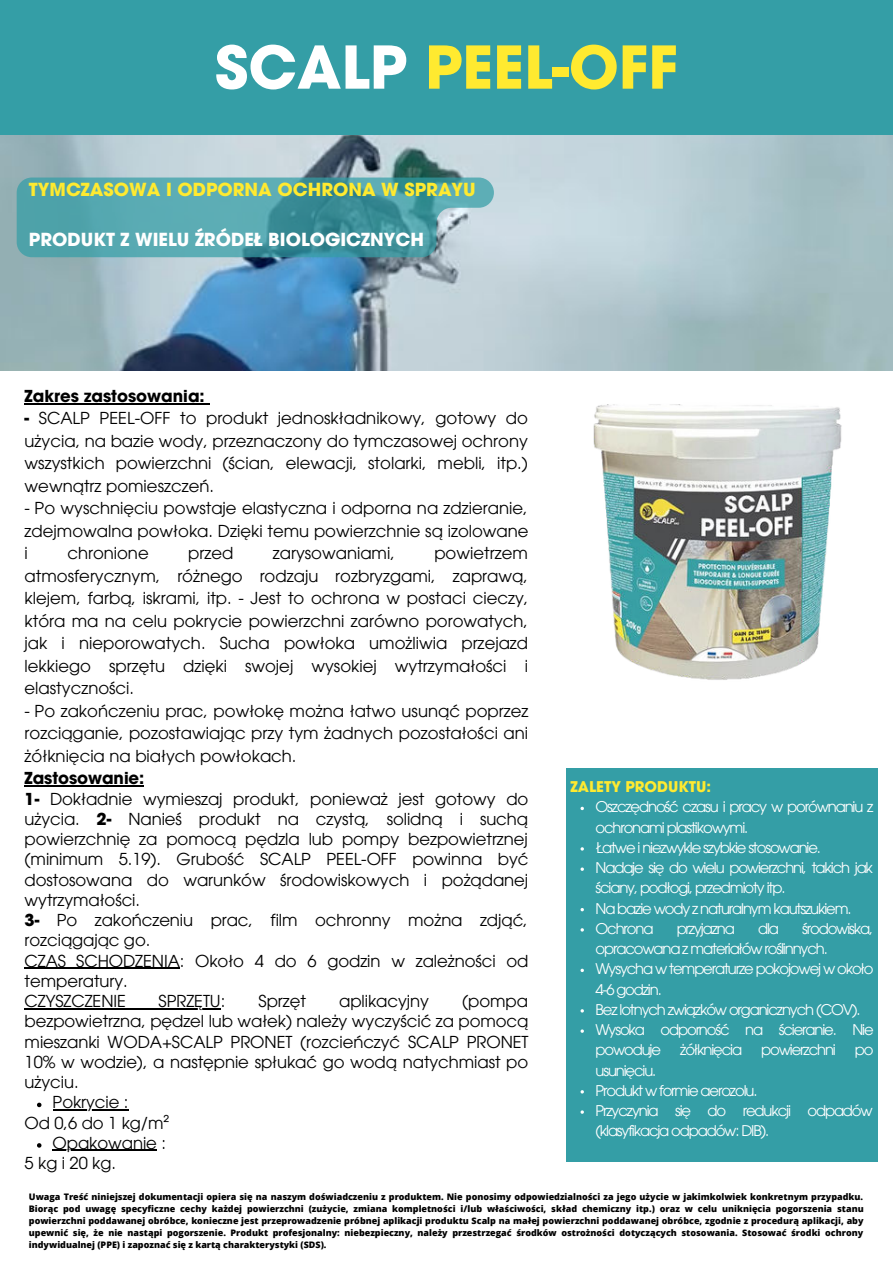
<style>
.page{position:relative;width:893px;height:1264px;background:#fff}
.page>*{position:absolute;margin:0;border:0;box-sizing:border-box;transform-origin:0 0}
.t1{font:700 58.5px "ITC Avant Garde Pro";color:#ffea30}
.t2{font:700 18px "ITC Avant Garde Pro";color:#ffea30}
.t3{font:700 18px "ITC Avant Garde Pro";color:#fff}
.t4{font:16.5px/20.2px "ITC Avant Garde Pro";letter-spacing:-.005em;color:#000;text-align:justify}
.t5{font:700 16.5px "ITC Avant Garde Pro";color:#000}
.t6{font:14.85px/20.2px "ITC Avant Garde Pro";letter-spacing:-.075em;color:#fff}
.t7{font:700 14.85px "ITC Avant Garde Pro";color:#ffea30}
.t8{font:800 9px/12px "Open Sans";color:#000;text-align:justify}
.s1{color:#fff}
.s2{font-weight:700}
</style>
<div class="page">
<div style="left:0;top:0;width:892px;height:206px;background:#349ea6"></div>
<img style="left:593px;top:404px;width:249px;height:276px">
<img style="left:0;top:135px;width:892px;height:235px">
<hr style="left:25px;top:403px;width:180px;height:1px;background:#000">
<svg style="left:37px;top:1102px;width:4px;height:5px"></svg>
<hr style="left:53px;top:1109px;width:75px;height:1px;background:#000">
<svg style="left:37px;top:1143px;width:4px;height:4px"></svg>
<hr style="left:53px;top:1149px;width:104px;height:1px;background:#000">
<hr style="left:25px;top:785px;width:119px;height:1px;background:#000">
<hr style="left:25px;top:967px;width:155px;height:1px;background:#000">
<hr style="left:25px;top:1008px;width:196px;height:1px;background:#000">
<svg style="left:17px;top:177px;width:477px;height:80px;background:#56a2ab"></svg>
<div style="left:566px;top:768px;width:311px;height:393px;background:#349ea6"></div>
<svg style="left:580px;top:806px;width:4px;height:4px"></svg>
<svg style="left:580px;top:908px;width:4px;height:3px"></svg>
<svg style="left:580px;top:968px;width:4px;height:4px"></svg>
<h1 class="t1" style="left:215px;top:28px;width:464px"><span class="s1">SCALP</span> PEEL-OFF</h1>
<p class="t2" style="left:29px;top:177px;width:448px">TYMCZASOWA I ODPORNA OCHRONA W SPRAYU</p>
<p class="t3" style="left:29px;top:227px;width:396px">PRODUKT Z WIELU ŹRÓDEŁ BIOLOGICZNYCH</p>
<p class="t5" style="left:25px;top:385px;width:182px">Zakres zastosowania:</p>
<p class="t4" style="left:25px;top:407px;width:505px;line-height:22.5px"><span class="s2">-</span> SCALP PEEL-OFF to produkt jednoskładnikowy, gotowy do użycia, na bazie wody, przeznaczony do tymczasowej ochrony wszystkich powierzchni (ścian, elewacji, stolarki, mebli, itp.) wewnątrz pomieszczeń.</p>
<p class="t4" style="left:25px;top:497px;width:505px;line-height:22.5px">- Po wyschnięciu powstaje elastyczna i odporna na zdzieranie, zdejmowalna powłoka. Dzięki temu powierzchnie są izolowane i</p>
<p class="t4" style="left:25px;top:542px;width:505px;line-height:22.5px;text-indent:410px">powietrzem atmosferycznym, różnego rodzaju rozbryzgami, zaprawą, klejem, farbą, iskrami, itp. - Jest to ochrona w postaci cieczy, która ma na celu pokrycie powierzchni zarówno porowatych, jak i nieporowatych. Sucha powłoka umożliwia przejazd lekkiego sprzętu dzięki swojej wysokiej wytrzymałości i elastyczności.</p>
<p class="t4" style="left:25px;top:699px;width:505px;line-height:22.5px">- Po zakończeniu prac, powłokę można łatwo usunąć poprzez rozciąganie, pozostawiając przy tym żadnych pozostałości ani żółknięcia na białych powłokach.</p>
<p class="t4" style="left:67px;top:543px;width:83px">chronione</p>
<p class="t4" style="left:188px;top:543px;width:47px">przed</p>
<p class="t4" style="left:273px;top:543px;width:124px">zarysowaniami,</p>
<p class="t4" style="left:25px;top:768px;width:505px;text-align:left"><span class="s2">Zastosowanie:<br>1-</span> Dokładnie wymieszaj produkt, ponieważ jest gotowy do użycia. <span class="s2">2-</span> Nanieś produkt na czystą, solidną i suchą powierzchnię za pomocą pędzla lub pompy bezpowietrznej (minimum 5.19). Grubość SCALP PEEL-OFF powinna być dostosowana do warunków środowiskowych i pożądanej wytrzymałości.<br><span class="s2">3-</span> Po zakończeniu prac, film ochronny można zdjąć, rozciągając go.<br>CZAS SCHODZENIA: Około 4 do 6 godzin w zależności od temperatury.<br>CZYSZCZENIE</p>
<p class="t4" style="left:25px;top:990px;width:505px;text-indent:437px">(pompa bezpowietrzna, pędzel lub wałek) należy wyczyścić za pomocą mieszanki WODA+SCALP PRONET (rozcieńczyć SCALP PRONET 10% w wodzie), a następnie spłukać go wodą natychmiast po użyciu.</p>
<p class="t4" style="left:25px;top:1112px;width:146px">Od 0,6 do 1 kg/m²</p>
<p class="t4" style="left:25px;top:1152px;width:93px">5 kg i 20 kg.</p>
<p class="t4" style="left:159px;top:990px;width:68px">SPRZĘTU:</p>
<p class="t4" style="left:258px;top:990px;width:49px">Sprzęt</p>
<p class="t4" style="left:339px;top:990px;width:91px">aplikacyjny</p>
<p class="t4" style="left:53px;top:1091px;width:77px">Pokrycie :</p>
<p class="t4" style="left:53px;top:1132px;width:115px">Opakowanie :</p>
<p class="t7" style="left:570px;top:776px;width:142px">ZALETY PRODUKTU:</p>
<p class="t6" style="left:595px;top:796px;width:279px">Oszczędność czasu i pracy w porównaniu z ochronami plastikowymi.<br>Łatwe i niezwykle szybkie stosowanie.<br>Nadaje się do wielu powierzchni, takich jak ściany, podłogi, przedmioty itp.<br>Na bazie wody z naturalnym kautszukiem.<br>Ochrona</p>
<p class="t6" style="left:595px;top:918px;width:279px;text-indent:207px">środowiska, opracowana z materiałów roślinnych.<br>Wysycha w temperaturze pokojowej w około<br>4-6 godzin.<br>Bez lotnych związków organicznych (COV).<br>Wysoka odporność na ścieranie. Nie powoduje</p>
<p class="t6" style="left:676px;top:918px;width:60px">przyjazna</p>
<p class="t6" style="left:758px;top:918px;width:22px">dla</p>
<p class="t6" style="left:680px;top:1039px;width:63px">żółknięcia</p>
<p class="t6" style="left:761px;top:1039px;width:76px">powierzchni</p>
<p class="t6" style="left:854px;top:1039px;width:20px">po</p>
<p class="t6" style="left:595px;top:1059px;width:279px">usunięciu.<br>Produkt w formie aerozolu.<br>Przyczynia się do redukcji odpadów (klasyfikacja odpadów: DIB).</p>
<p class="t8" style="left:29px;top:1190px;width:836px">Uwaga Treść niniejszej dokumentacji opiera się na naszym doświadczeniu z produktem. Nie ponosimy odpowiedzialności za jego użycie w jakimkolwiek konkretnym przypadku.<br>Biorąc pod uwagę specyficzne cechy każdej powierzchni (zużycie, zmiana kompletności i/lub właściwości, skład chemiczny itp.) oraz w celu uniknięcia pogorszenia stanu powierzchni poddawanej obróbce, konieczne jest przeprowadzenie próbnej aplikacji produktu Scalp na małej powierzchni poddawanej obróbce, zgodnie z procedurą aplikacji, aby upewnić się, że nie nastąpi pogorszenie. Produkt profesjonalny: niebezpieczny, należy przestrzegać środków ostrożności dotyczących stosowania. Stosować środki ochrony indywidualnej (PPE) i zapoznać się z kartą charakterystyki (SDS).</p>
</div>
